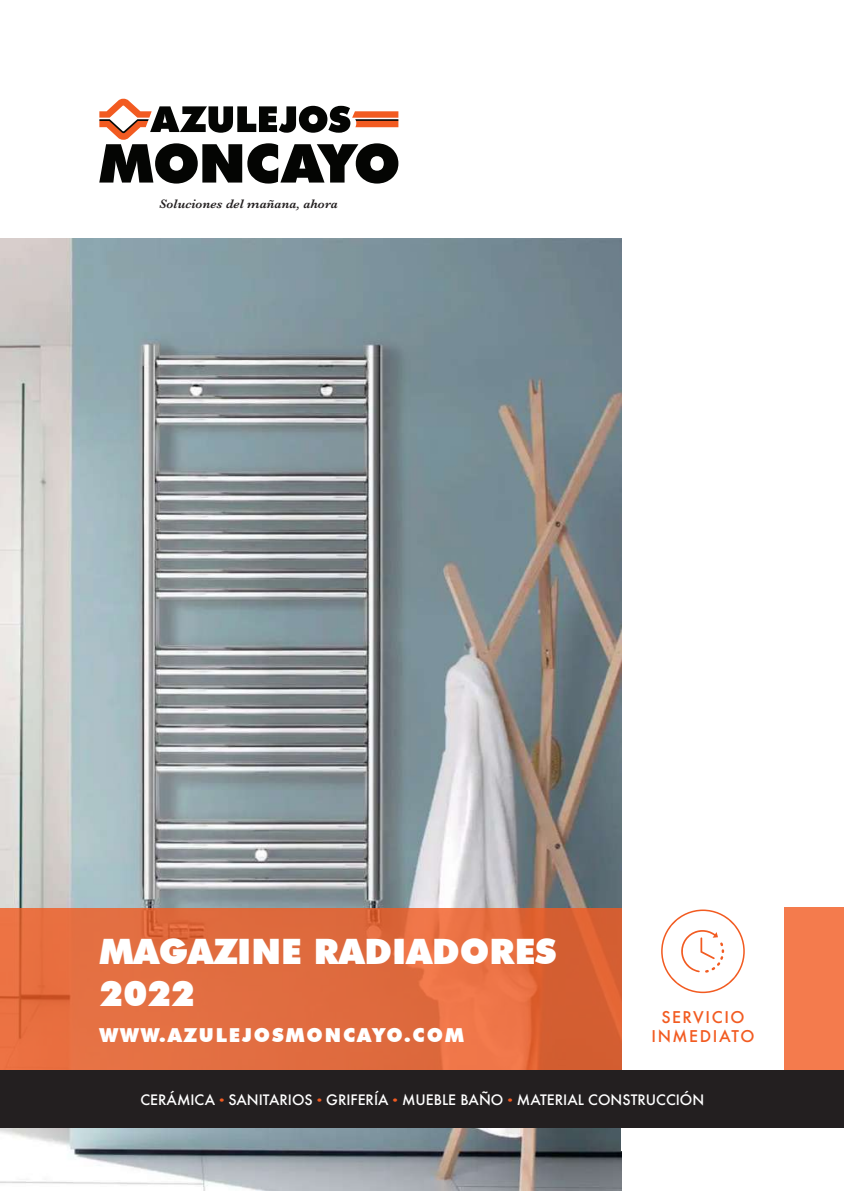
<style>
.page{position:relative;width:844px;height:1191px;background:#fff}
.page>*{position:absolute;margin:0;border:0;box-sizing:border-box;transform-origin:0 0}
.t1{font:900 35px/42px "Futura BT";color:#fff}
.t2{font:900 19.25px "Futura BT";letter-spacing:.1em;color:#fff}
.t3{font:500 15.75px/18.9px "Futura";letter-spacing:.1em;color:#f25b21;text-align:center}
.t4{font:500 14px "Futura";color:#fff}
.t5{font:italic 600 12.78px "Baskerville";color:#231f20;scale:1.04 1}
.s1{font-family:"Futura BT";font-weight:900;color:#f25b21}
</style>
<div class="page">
<img style="left:0;top:238px;width:621px;height:953px">
<svg style="left:99px;top:99px;width:299px;height:85px"></svg>
<svg style="left:0;top:908px;width:621px;height:162px;background:#e16b3e"></svg>
<div style="left:784px;top:907px;width:59px;height:164px;background:#f47b4d"></div>
<svg style="left:661px;top:909px;width:83px;height:84px"></svg>
<div style="left:0;top:1070px;width:843px;height:58px;background:#231f20"></div>
<p class="t5" style="left:159px;top:195px;width:173px">Soluciones del mañana, ahora</p>
<h1 class="t1" style="left:99px;top:930px;width:458px">MAGAZINE RADIADORES<br>2022</h1>
<h2 class="t2" style="left:99px;top:1023px;width:366px">WWW.AZULEJOSMONCAYO.COM</h2>
<p class="t3" style="left:651px;top:1007px;width:104px">SERVICIO<br>INMEDIATO</p>
<p class="t4" style="left:140px;top:1089px;width:565px">CERÁMICA <span class="s1">·</span> SANITARIOS <span class="s1">·</span> GRIFERÍA <span class="s1">·</span> MUEBLE BAÑO <span class="s1">·</span> MATERIAL CONSTRUCCIÓN</p>
</div>
